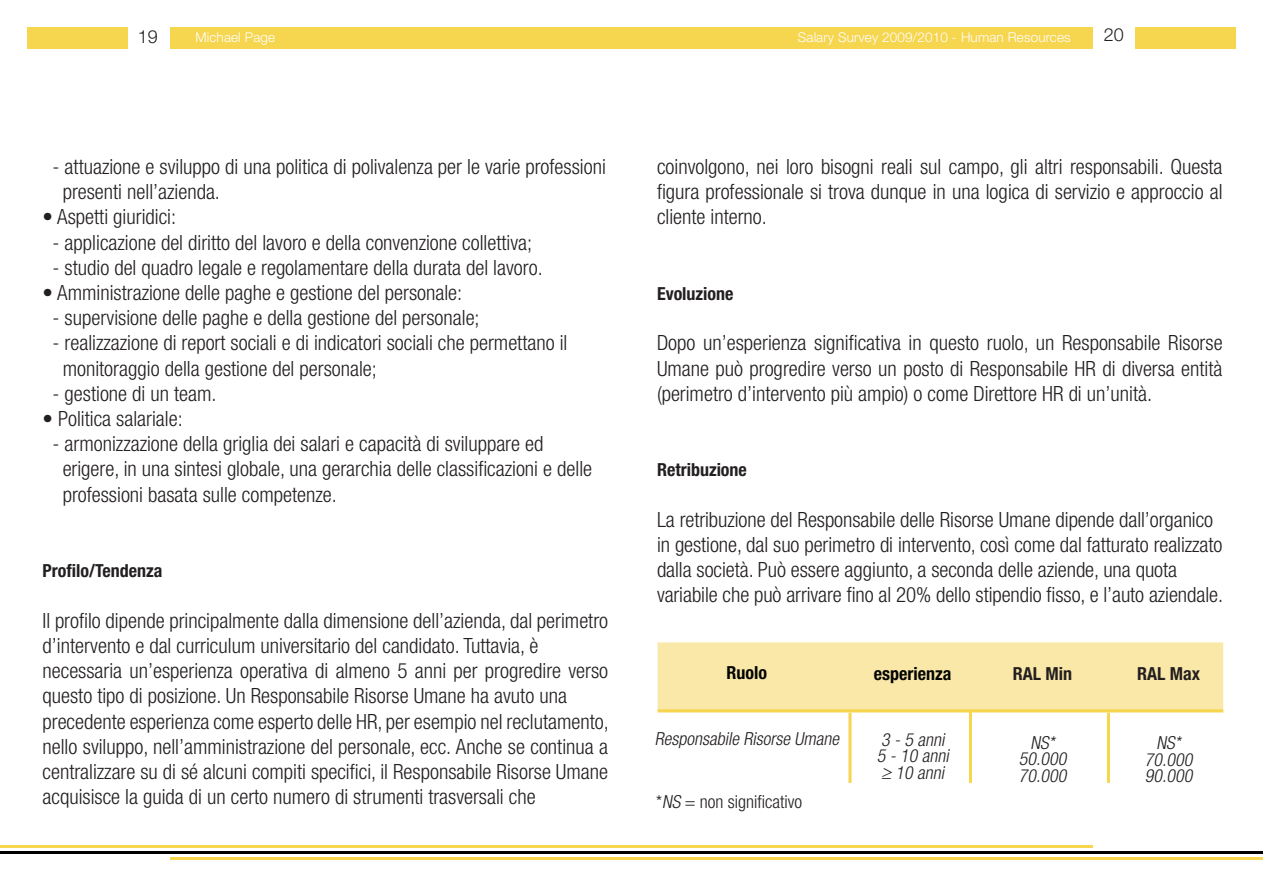
<style>
.page{position:relative;width:1263px;height:893px;background:#fff}
.page>*{position:absolute;margin:0;border:0;box-sizing:border-box;transform-origin:0 0}
.t1{font:300 condensed 21px/25.2px "Helvetica Neue";color:#231f20}
.t2{font:italic 300 condensed 18px/16.5px "Helvetica Neue";color:#231f20;text-align:center}
.t3{font:700 condensed 18px "Helvetica Neue";color:#231f20}
.t4{font:300 condensed 18px "Helvetica Neue";color:#231f20}
.t5{font:700 condensed 18px "Helvetica Neue";color:#040503}
.t6{font:300 18px "Helvetica Neue";color:#231f20}
.t7{font:300 13.5px "Helvetica Neue";letter-spacing:.01em;color:#fff}
.s1{font-style:italic}
</style>
<div class="page">
<div style="left:1135px;top:27px;width:101px;height:21px;background:#f6d54f"></div>
<div style="left:27px;top:27px;width:101px;height:21px;background:#f6d54f"></div>
<hr style="left:170px;top:858px;width:1093px;height:2px;background:#f6d54f">
<hr style="left:0;top:852px;width:1263px;height:2px;background:#000">
<hr style="left:0;top:846px;width:1093px;height:2px;background:#f6d54f">
<div style="left:170px;top:27px;width:923px;height:21px;background:#f6d54f"></div>
<hr style="left:848px;top:713px;width:3px;height:70px;background:#f6d54f">
<hr style="left:969px;top:712px;width:3px;height:71px;background:#f6d54f">
<hr style="left:1107px;top:713px;width:3px;height:70px;background:#f6d54f">
<div style="left:658px;top:642px;width:565px;height:71px;background:#fae8a8"></div>
<hr style="left:658px;top:709px;width:565px;height:3px;background:#f6d54f">
<p class="t7" style="left:831px;top:29px;width:239px">Salary Survey 2009 - Human Resources</p>
<p class="t6" style="left:1104px;top:24px;width:22px">20</p>
<p class="t6" style="left:138px;top:25px;width:22px">19</p>
<p class="t7" style="left:183px;top:30px;width:81px">Michael Page</p>
<p class="t7" style="left:195px;top:29px;width:81px">Michael Page</p>
<p class="t7" style="left:798px;top:29px;width:274px">Salary Survey 2009/2010 - Human Resources</p>
<p class="t1" style="left:63px;top:154px;width:545px;text-indent:-10px">- attuazione e sviluppo di una politica di polivalenza per le varie professioni presenti nell’azienda.</p>
<p class="t1" style="left:43px;top:204px;width:135px">• Aspetti giuridici:</p>
<p class="t1" style="left:53px;top:229px;width:481px">- applicazione del diritto del lavoro e della convenzione collettiva;</p>
<p class="t1" style="left:53px;top:255px;width:492px">- studio del quadro legale e regolamentare della durata del lavoro.</p>
<p class="t1" style="left:43px;top:280px;width:421px">• Amministrazione delle paghe e gestione del personale:</p>
<p class="t1" style="left:53px;top:305px;width:429px">- supervisione delle paghe e della gestione del personale;</p>
<p class="t1" style="left:63px;top:330px;width:506px;text-indent:-10px">- realizzazione di report sociali e di indicatori sociali che permettano il monitoraggio della gestione del personale;</p>
<p class="t1" style="left:53px;top:381px;width:165px">- gestione di un team.</p>
<p class="t1" style="left:43px;top:406px;width:142px">• Politica salariale:</p>
<p class="t1" style="left:63px;top:431px;width:531px;text-indent:-10px">- armonizzazione della griglia dei salari e capacità di sviluppare ed erigere, in una sintesi globale, una gerarchia delle classificazioni e delle professioni basata sulle competenze.</p>
<p class="t3" style="left:43px;top:560px;width:121px">Profilo/Tendenza</p>
<p class="t1" style="left:43px;top:607px;width:568px">Il profilo dipende principalmente dalla dimensione dell’azienda, dal perimetro d’intervento e dal curriculum universitario del candidato. Tuttavia, è necessaria un’esperienza operativa di almeno 5 anni per progredire verso questo tipo di posizione. Un Responsabile Risorse Umane ha avuto una precedente esperienza come esperto delle HR, per esempio nel reclutamento, nello sviluppo, nell’amministrazione del personale, ecc. Anche se continua a centralizzare su di sé alcuni compiti specifici, il Responsabile Risorse Umane acquisisce la guida di un certo numero di strumenti trasversali che</p>
<p class="t1" style="left:657px;top:154px;width:567px;text-align:justify">coinvolgono, nei loro bisogni reali sul campo, gli altri responsabili. Questa figura professionale si trova dunque in una logica di servizio e approccio al cliente interno.</p>
<p class="t3" style="left:657px;top:283px;width:78px">Evoluzione</p>
<p class="t1" style="left:657px;top:330px;width:567px;text-align:justify">Dopo un’esperienza significativa in questo ruolo, un Responsabile Risorse Umane può progredire verso un posto di Responsabile HR di diversa entità (perimetro d’intervento più ampio) o come Direttore HR di un’unità.</p>
<p class="t3" style="left:657px;top:459px;width:91px">Retribuzione</p>
<p class="t1" style="left:657px;top:507px;width:568px">La retribuzione del Responsabile delle Risorse Umane dipende dall’organico in gestione, dal suo perimetro di intervento, così come dal fatturato realizzato dalla società. Può essere aggiunto, a seconda delle aziende, una quota variabile che può arrivare fino al 20% dello stipendio fisso, e l’auto aziendale.</p>
<p class="t5" style="left:726px;top:662px;width:42px">Ruolo</p>
<p class="t2" style="left:655px;top:731px;width:189px">Responsabile Risorse Umane</p>
<p class="t4" style="left:656px;top:791px;width:148px">*<span class="s1">NS</span> = non significativo</p>
<p class="t5" style="left:874px;top:663px;width:79px">esperienza</p>
<p class="t2" style="left:877px;top:731px;width:77px;text-align:left">3 -5 anni<br>5 -10 anni ≥ 10 anni</p>
<p class="t3" style="left:1013px;top:663px;width:61px">RAL Min</p>
<p class="t2" style="left:1019px;top:734px;width:53px">NS*<br>50.000<br>70.000</p>
<p class="t3" style="left:1137px;top:663px;width:64px">RAL Max</p>
<p class="t2" style="left:1145px;top:735px;width:53px">NS*<br>70.000<br>90.000</p>
</div>
